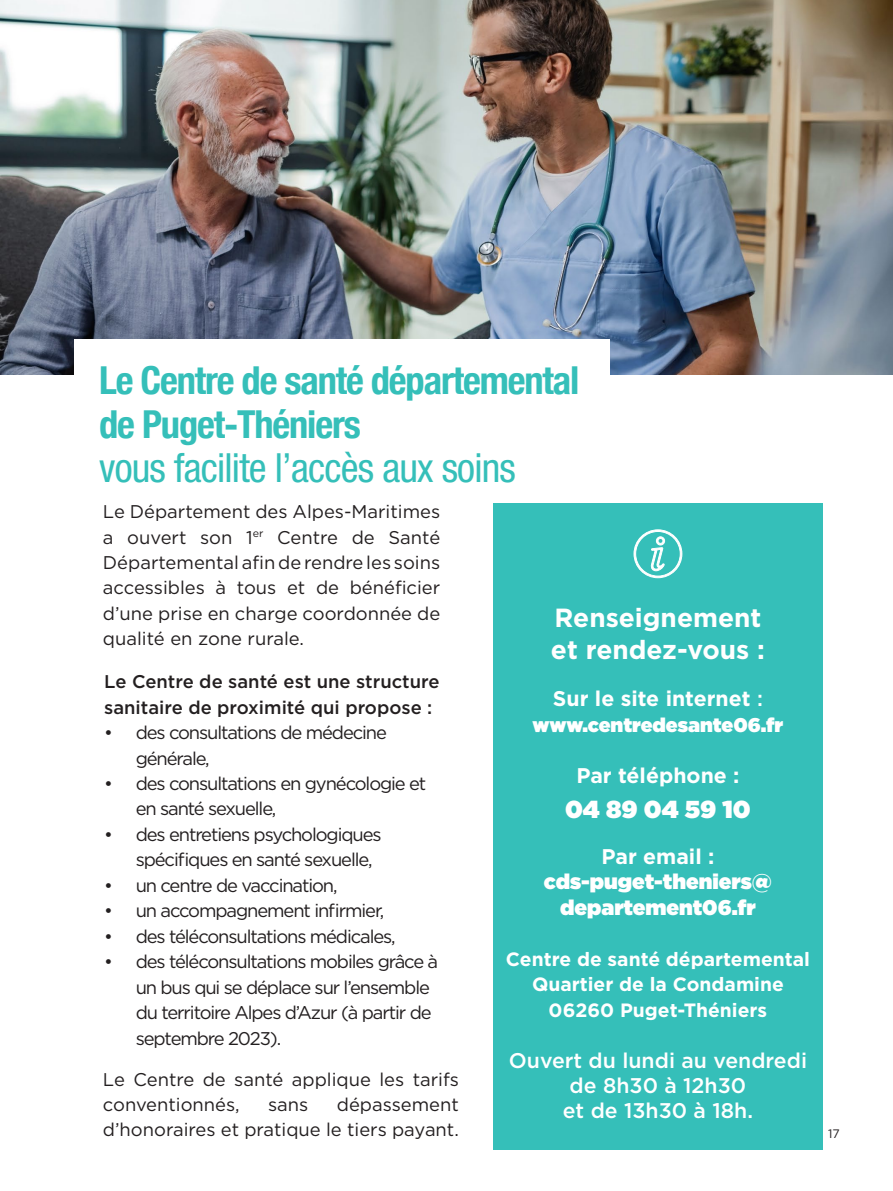
<style>
.page{position:relative;width:893px;height:1191px;background:#fff}
.page>*{position:absolute;margin:0;border:0;box-sizing:border-box;transform-origin:0 0}
.t1{font:condensed 40.25px "Helvetica Neue LT Std";letter-spacing:-.02em;color:#35bfb9}
.t2{font:700 condensed 38.5px/43.8px "Helvetica Neue";letter-spacing:-.03em;color:#35bfb9}
.t3{font:700 26.25px/31.5px "Gotham";color:#fff}
.t4{font:900 24.5px "Gotham";color:#fff}
.t5{font:500 21.18px/25.4px "Gotham";color:#fff;text-align:center}
.t6{font:700 21.18px "Gotham";color:#fff}
.t7{font:900 21.18px/25.4px "Gotham";color:#fff;text-align:center}
.t8{font:900 19.78px "Gotham";color:#fff}
.t9{font:700 19.25px "Gotham";color:#fff}
.t10{font:18.38px/25.4px "Gotham";letter-spacing:-.06em;color:#231f20}
.t11{font:18.38px/25.4px "Gotham";color:#231f20}
.t12{font:500 18.38px/25.4px "Gotham";color:#231f20}
.t13{font:12.25px "Gotham";color:#231f20}
.s1{font-weight:500}
</style>
<div class="page">
<img style="left:0;top:0;width:893px;height:375px">
<div style="left:493px;top:503px;width:330px;height:646px;background:#35bfb9"></div>
<div style="left:74px;top:340px;width:536px;height:57px;background:#fff"></div>
<svg style="left:633px;top:529px;width:50px;height:49px"></svg>
<p class="t2" style="left:99px;top:356px;width:482px">Le Centre de santé départemental de Puget-Théniers</p>
<p class="t1" style="left:99px;top:444px;width:418px">vous facilite l’accès aux soins</p>
<p class="t10" style="left:103px;top:498px;width:339px;text-align:justify">Le Département des Alpes-Maritimes a ouvert son 1<sup>er</sup> Centre de Santé Départemental afin de rendre les soins accessibles à tous et de bénéficier d’une prise en charge coordonnée de qualité en zone rurale.</p>
<p class="t12" style="left:104px;top:668px;width:337px">Le Centre de santé est une structure sanitaire de proximité qui propose :</p>
<p class="t10" style="left:136px;top:719px;width:253px;text-indent:-32px">• des consultations de médecine générale,</p>
<p class="t10" style="left:136px;top:770px;width:292px;text-indent:-32px">• des consultations en gynécologie et en santé sexuelle,</p>
<p class="t10" style="left:136px;top:821px;width:247px;text-indent:-32px">• des entretiens psychologiques spécifiques en santé sexuelle,</p>
<p class="t10" style="left:104px;top:872px;width:235px">• un centre de vaccination,</p>
<p class="t10" style="left:104px;top:897px;width:282px">• un accompagnement infirmier,</p>
<p class="t10" style="left:104px;top:923px;width:293px">• des téléconsultations médicales,</p>
<p class="t10" style="left:136px;top:948px;width:304px;text-indent:-32px">• des téléconsultations mobiles grâce à un bus qui se déplace sur l’ensemble du territoire Alpes d’Azur (à partir de septembre 2023).</p>
<p class="t11" style="left:103px;top:1066px;width:357px">Le Centre de santé applique les tarifs conventionnés,</p>
<p class="t11" style="left:103px;top:1091px;width:357px;text-align:right">dépassement<br>d’honoraires et pratique le tiers payant.</p>
<p class="t10" style="left:268px;top:1091px;width:42px">sans</p>
<p class="t3" style="left:551px;top:602px;width:215px">Renseignement et rendez-vous :</p>
<p class="t6" style="left:553px;top:685px;width:211px">Sur le site internet <span class="s1">:</span></p>
<p class="t8" style="left:533px;top:710px;width:252px">www.centredesante06.fr</p>
<p class="t6" style="left:576px;top:761px;width:165px">Par téléphone :</p>
<p class="t4" style="left:565px;top:791px;width:187px">04 89 04 59 10</p>
<p class="t6" style="left:601px;top:842px;width:114px">Par email :</p>
<p class="t7" style="left:544px;top:868px;width:230px">cds-puget-theniers@ departement06.fr</p>
<p class="t9" style="left:506px;top:946px;width:306px">Centre de santé départemental</p>
<p class="t9" style="left:532px;top:971px;width:253px">Quartier de la Condamine</p>
<p class="t9" style="left:549px;top:997px;width:220px">06260 Puget-Théniers</p>
<p class="t5" style="left:509px;top:1047px;width:300px">Ouvert du lundi au vendredi de 8h30 à 12h30<br>et de 13h30 à 18h.</p>
<p class="t13" style="left:828px;top:1125px;width:13px">17</p>
</div>
